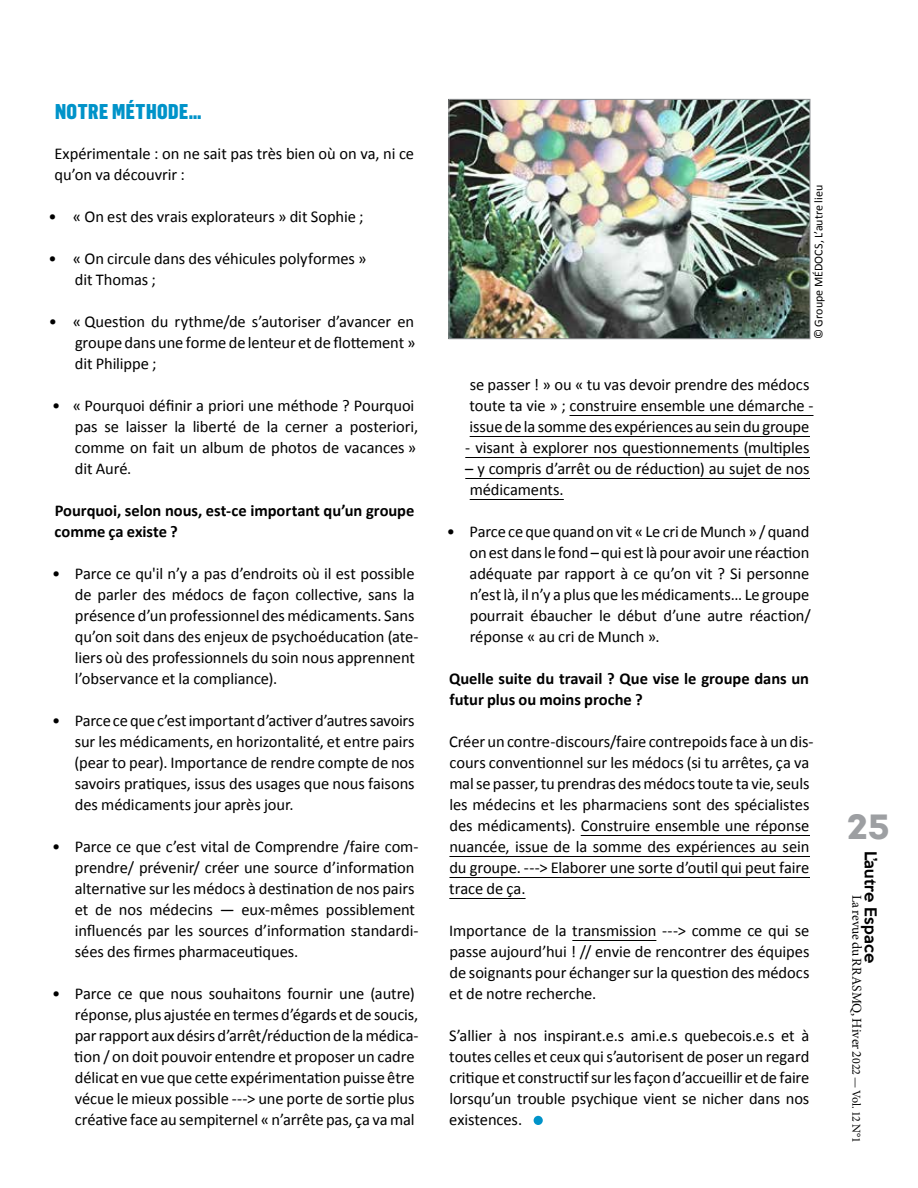
<style>
.page{position:relative;width:918px;height:1188px;background:#fff}
.page>*{position:absolute;margin:0;border:0;box-sizing:border-box;transform-origin:0 0}
.t1{font:700 36px "Campton";color:#9d9fa2}
.t2{font:900 21px "Flama Condensed";letter-spacing:.02em;color:#0093c9}
.t3{font:16.5px/21px "Calibri";letter-spacing:-.005em;color:#000}
.t4{font:700 16.5px/21px "Calibri";letter-spacing:-.005em;color:#000}
.t5{font:500 15px "Keep Calm";letter-spacing:.015em;color:#000}
.t6{font:13.5px "Minion Pro";color:#000}
.t7{font:12px "Calibri";letter-spacing:.005em;color:#000}
.s1{font-style:inherit}
.s2{font-size:12px}
</style>
<div class="page">
<hr style="left:570px;top:415px;width:244px;height:1px;background:#000">
<hr style="left:470px;top:436px;width:340px;height:1px;background:#000">
<hr style="left:465px;top:457px;width:345px;height:1px;background:#000">
<hr style="left:465px;top:478px;width:345px;height:1px;background:#000">
<hr style="left:470px;top:499px;width:94px;height:1px;background:#000">
<hr style="left:581px;top:835px;width:229px;height:1px;background:#000">
<hr style="left:449px;top:856px;width:361px;height:1px;background:#000">
<hr style="left:450px;top:877px;width:360px;height:1px;background:#000">
<hr style="left:449px;top:898px;width:77px;height:1px;background:#000">
<hr style="left:572px;top:940px;width:84px;height:1px;background:#000">
<div style="left:534px;top:1116px;width:9px;height:9px;background:#0093c9;border-radius:50%"></div>
<img style="left:450px;top:101px;width:358px;height:236px">
<div style="left:448px;top:99px;width:362px;height:240px;border:1px solid #939598"></div>
<p class="t2" style="left:55px;top:98px;width:148px">NOTRE MÉTHODE…</p>
<p class="t3" style="left:54px;top:143px;width:361px">Expérimentale : on ne sait pas très bien où on va, ni ce qu’on va découvrir :</p>
<p class="t3" style="left:49px;top:206px;width:316px">• « On est des vrais explorateurs » dit Sophie ;</p>
<p class="t3" style="left:75px;top:248px;width:293px;text-indent:-26px">• « On circule dans des véhicules polyformes » dit Thomas ;</p>
<p class="t3" style="left:75px;top:311px;width:342px;text-align:justify;text-indent:-26px">• « Question du rythme/de s’autoriser d’avancer en groupe dans une forme de lenteur et de flottement » dit Philippe ;</p>
<p class="t3" style="left:75px;top:395px;width:345px;text-indent:-23px">• « Pourquoi définir a priori une méthode ? Pourquoi pas se laisser la liberté de la cerner a posteriori, comme on fait un album de photos de vacances » dit Auré.</p>
<p class="t4" style="left:55px;top:500px;width:361px">Pourquoi, selon nous, est-ce important qu’un groupe comme ça existe ?</p>
<p class="t3" style="left:75px;top:563px;width:345px;text-indent:-23px">• Parce ce qu'il n’y a pas d’endroits où il est possible de parler des médocs de façon collective, sans la présence d’un professionnel des médicaments. Sans qu’on soit dans des enjeux de psychoéducation (ate&shy;liers où des professionnels du soin nous apprennent l’observance et la compliance).</p>
<p class="t3" style="left:75px;top:710px;width:342px;text-align:justify;text-indent:-23px">• Parce ce que c’est important d’activer d’autres savoirs sur les médicaments, en horizontalité, et entre pairs (pear to pear). Importance de rendre compte de nos savoirs pratiques, issus des usages que nous faisons des médicaments jour après jour.</p>
<p class="t3" style="left:75px;top:836px;width:345px;text-indent:-23px">• Parce ce que c’est vital de Comprendre /faire com&shy;prendre/ prévenir/ créer une source d’information alternative sur les médocs à destination de nos pairs et de nos médecins — eux-mêmes possiblement influencés par les sources d’information standardi&shy;sées des firmes pharmaceutiques.</p>
<p class="t3" style="left:74px;top:983px;width:346px;text-indent:-22px">• Parce ce que nous souhaitons fournir une (autre) réponse, plus ajustée en termes d’égards et de soucis, par rapport aux désirs d’arrêt/réduction de la médica&shy;tion / on doit pouvoir entendre et proposer un cadre délicat en vue que cette expérimentation puisse être vécue le mieux possible ---&gt; une porte de sortie plus créative face au sempiternel « n’arrête pas, ça va mal</p>
<p class="t7" style="left:811px;top:339px;width:156px;rotate:-90deg">© Groupe MÉDOCS, L’autre lieu</p>
<p class="t3" style="left:470px;top:374px;width:345px">se passer ! » ou « tu vas devoir prendre des médocs toute ta vie » ; construire ensemble une démarche - issue de la somme des expériences au sein du groupe</p>
<p class="t3" style="left:465px;top:437px;width:346px">- visant à explorer nos questionnements (multiples</p>
<p class="t3" style="left:465px;top:458px;width:346px">– y compris d’arrêt ou de réduction) au sujet de nos médicaments.</p>
<p class="t3" style="left:470px;top:521px;width:343px;text-align:justify;text-indent:-23px">• Parce ce que quand on vit « Le cri de Munch » / quand on est dans le fond – qui est là pour avoir une réaction adéquate par rapport à ce qu’on vit ? Si personne n’est là, il n’y a plus que les médicaments… Le groupe pourrait ébaucher le début d’une autre réaction/ réponse « au cri de Munch ».</p>
<p class="t4" style="left:449px;top:668px;width:361px">Quelle suite du travail ? Que vise le groupe dans un futur plus ou moins proche ?</p>
<p class="t3" style="left:449px;top:731px;width:366px">Créer un contre-discours/faire contrepoids face à un dis&shy;cours conventionnel sur les médocs (si tu arrêtes, ça va mal se passer, tu prendras des médocs toute ta vie, seuls les médecins et les pharmaciens sont des spécialistes des médicaments). Construire ensemble une réponse nuancée, issue de la somme des expériences au sein du groupe. ---&gt; Elaborer une sorte d’outil qui peut faire trace de ça.</p>
<p class="t3" style="left:449px;top:920px;width:362px;text-align:justify">Importance de la transmission ---&gt; comme ce qui se passe aujourd’hui ! // envie de rencontrer des équipes de soignants pour échanger sur la question des médocs et de notre recherche.</p>
<p class="t3" style="left:449px;top:1025px;width:362px;text-align:justify">S’allier à nos inspirant.e.s ami.e.s quebecois.e.s et à toutes celles et ceux qui s’autorisent de poser un regard critique et constructif sur les façon d’accueillir et de faire lorsqu’un trouble psychique vient se nicher dans nos existences.</p>
<h1 class="t1" style="left:847px;top:803px;width:44px">25</h1>
<p class="t5" style="left:884px;top:850px;width:114px;rotate:90deg"><span class="s1">L’</span>autre Espace</p>
<p class="t6" style="left:866px;top:895px;width:250px;rotate:90deg">La revue du RRASMQ, Hiver 2<span class="s2">022 — Vol. 12 N°1</span></p>
</div>
